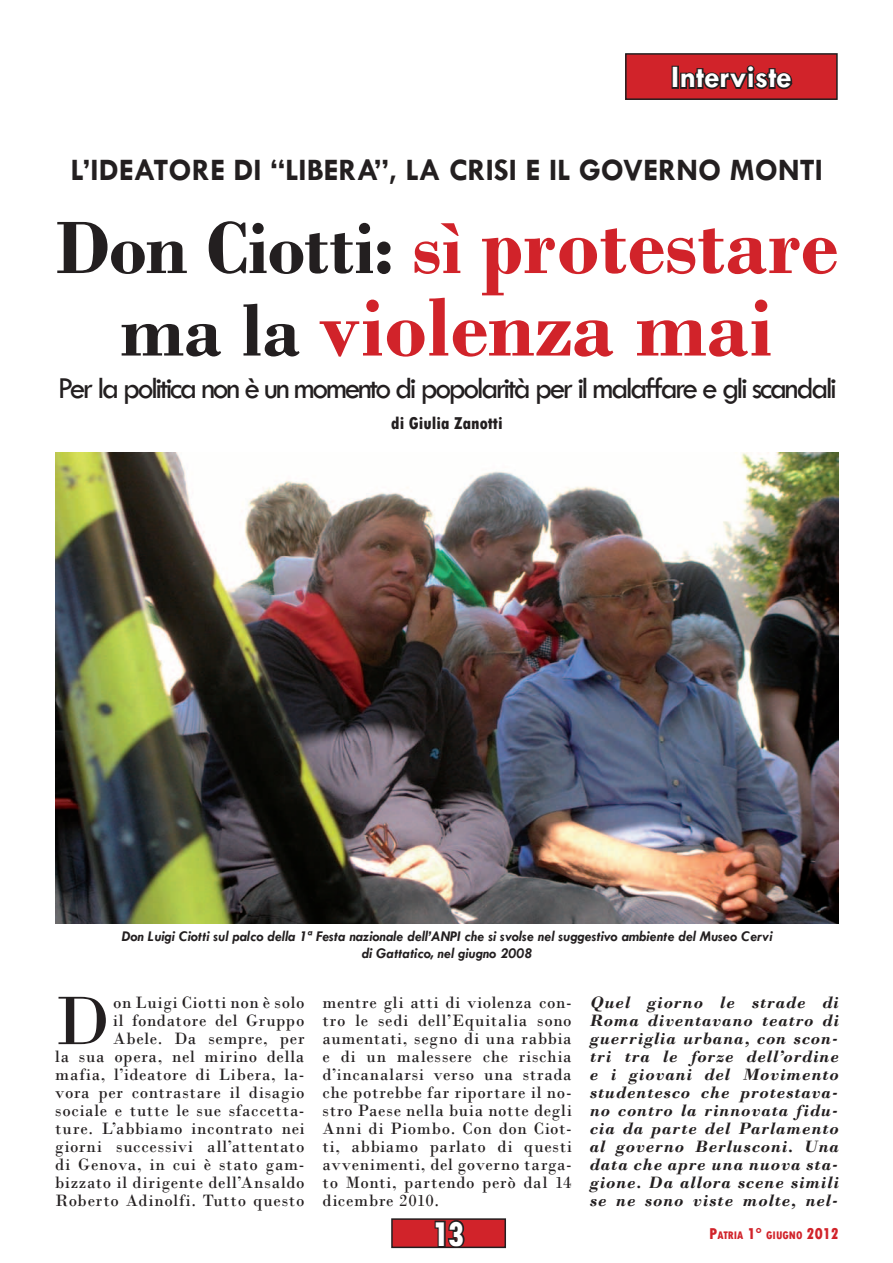
<style>
.page{position:relative;width:893px;height:1263px;background:#fff}
.page>*{position:absolute;margin:0;border:0;box-sizing:border-box;transform-origin:0 0}
.t1{font:700 87px "Bodoni";color:#d1232a}
.t2{font:700 78px "Bodoni";letter-spacing:-.015em;color:#231f20}
.t3{font:72.3px "Bodoni";color:#231f20}
.t4{font:800 condensed 36px "Tw Cen";color:#fff}
.t5{font:31.5px "Tw Cen";letter-spacing:-.085em;color:#231f20}
.t6{font:700 31.5px "Tw Cen";color:#231f20}
.t7{font:700 31.5px "Tw Cen";color:#fff}
.t8{font:800 condensed 18px "Tw Cen";color:#231f20}
.t9{font:17.25px/18px "Bodoni";letter-spacing:.04em;color:#231f20;text-align:right}
.t10{font:italic 700 17.25px/18px "Bodoni";letter-spacing:.04em;color:#231f20;text-align:justify}
.t11{font:italic 700 15px/16.5px "Tw Cen";color:#231f20;text-align:center}
.t12{font:800 condensed 11.55px "Tw Cen";color:#d1232a}
.s1{color:#d1232a}
.s2{font-size:87px;color:#d1232a}
.s3{font-size:78px;color:#231f20}
.s4{font-size:16.5px}
</style>
<div class="page">
<div style="left:626px;top:54px;width:211px;height:45px;background:#d1232a"></div>
<svg style="left:671px;top:65px;width:122px;height:25px"></svg>
<div style="left:625px;top:53px;width:213px;height:47px;border:2px solid #231f20"></div>
<div style="left:392px;top:1219px;width:113px;height:28px;background:#d1232a"></div>
<svg style="left:433px;top:1221px;width:34px;height:28px"></svg>
<div style="left:391px;top:1218px;width:115px;height:30px;border:2px solid #231f20"></div>
<img style="left:55px;top:453px;width:784px;height:470px">
<h3 class="t7" style="left:671px;top:60px;width:122px">Interviste</h3>
<h3 class="t6" style="left:70px;top:153px;width:754px">L’IDEATORE DI “LIBERA”, LA CRISI E IL GOVERNO MONTI</h3>
<h2 class="t2" style="left:56px;top:202px;width:784px">Don Ciotti: <span class="s1">sì</span> <span class="s2">protestare</span></h2>
<h1 class="t1" style="left:121px;top:276px;width:654px"><span class="s3">ma la</span> violenza mai</h1>
<h3 class="t5" style="left:58px;top:371px;width:781px">Per la politica non è un momento di popolarità per il malaffare e gli scandali</h3>
<p class="t8" style="left:391px;top:414px;width:113px">di Giulia Zanotti</p>
<p class="t11" style="left:122px;top:928px;width:652px">Don Luigi Ciotti sul palco della 1ª Festa nazionale dell’ANPI che si svolse nel suggestivo ambiente del Museo Cervi di Gattatico, nel giugno 2008</p>
<p class="t9" style="left:55px;top:994px;width:251px">on Luigi Ciotti non è solo<br>il fondatore del Gruppo<br>Abele. Da sempre, per<br>la sua opera, nel mirino della mafia, l’ideatore di Libera, la&shy;vora per contrastare il disagio sociale e tutte le sue sfaccetta&shy;ture. L’abbiamo incontrato nei giorni successivi all’attentato di Genova, in cui è stato gam&shy;bizzato il dirigente dell’Ansaldo<br>Roberto Adinolfi. Tutto questo</p>
<p class="t10" style="left:590px;top:993px;width:251px">Quel giorno le strade di Roma diventavano teatro di guerriglia urbana, con scon&shy;tri tra le forze dell’ordine e i giovani del Movimento studentesco che protestava&shy;no contro la rinnovata fidu&shy;cia da parte del Parlamento al governo Berlusconi. Una data che apre una nuova sta&shy;gione. Da allora scene simili se ne sono viste molte, nel-</p>
<p class="t9" style="left:322px;top:993px;width:251px;text-align:justify">mentre gli atti di violenza con&shy;tro le sedi dell’Equitalia sono aumentati, segno di una rabbia e di un malessere che rischia d’incanalarsi verso una strada che potrebbe far riportare il no&shy;stro Paese nella buia notte degli Anni di Piombo. Con don Ciot&shy;ti, abbiamo parlato di questi avvenimenti, del governo targa&shy;to Monti, partendo però dal 14 dicembre 2010.</p>
<h3 class="t3" style="left:55px;top:978px;width:56px">D</h3>
<h3 class="t4" style="left:432px;top:1214px;width:34px">13</h3>
<p class="t12" style="left:709px;top:1229px;width:131px"><span class="s4">P</span>ATRIA <span class="s4">1°</span> GIUGNO <span class="s4">2012</span></p>
</div>
